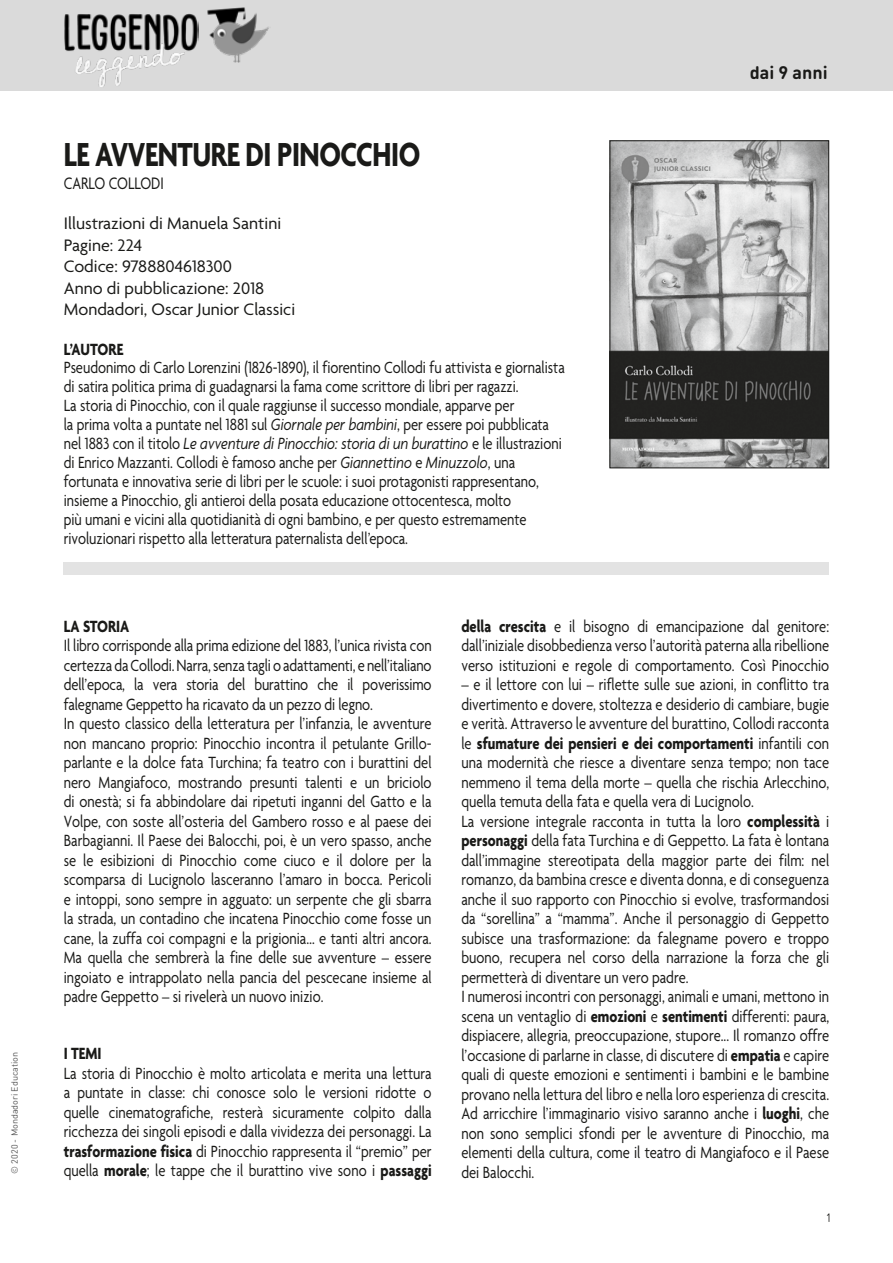
<style>
.page{position:relative;width:893px;height:1263px;background:#fff}
.page>*{position:absolute;margin:0;border:0;box-sizing:border-box;transform-origin:0 0}
.t1{font:700 36px "Agenda";letter-spacing:-.015em;color:#1a1a18;scale:.8 1}
.t2{font:18px/21.6px "Agenda";color:#1a1a18}
.t3{font:18px "Agenda";color:#1a1a18;scale:.8 1}
.t4{font:700 18px "DIN Round Pro";color:#1a1a18}
.t5{font:17.55px/19.5px "Agenda";color:#1a1a18;scale:.83 1}
.t6{font:700 17.55px "Agenda";color:#1a1a18;scale:.83 1}
.t7{font:12px "DIN Round Pro";color:#1a1a18;scale:.85 1}
.t8{font:9px "DIN Round Pro";color:#565656}
.s1{font-style:italic}
.s2{font-weight:700}
</style>
<div class="page">
<div style="left:0;top:0;width:893px;height:91px;background:#dadada"></div>
<img style="left:207px;top:7px;width:62px;height:56px">
<img style="left:64px;top:13px;width:134px;height:74px">
<div style="left:64px;top:562px;width:765px;height:13px;background:#e3e3e3"></div>
<img style="left:611px;top:142px;width:216px;height:324px">
<div style="left:609px;top:140px;width:220px;height:328px;border:1px solid #1a1a18"></div>
<p class="t8" style="left:8px;top:1174px;width:123px;rotate:-90deg">© 2020 - Mondadori Education</p>
<h1 class="t1" style="left:64px;top:135px;width:447px">LE AVVENTURE DI PINOCCHIO</h1>
<p class="t3" style="left:64px;top:173px;width:127px">CARLO COLLODI</p>
<p class="t2" style="left:64px;top:214px;width:233px">Illustrazioni di Manuela Santini<br>Pagine: 224<br>Codice: 9788804618300<br>Anno di pubblicazione: 2018<br>Mondadori, Oscar Junior Classici</p>
<p class="t6" style="left:64px;top:339px;width:73px">L’AUTORE</p>
<p class="t5" style="left:64px;top:359px;width:605px;line-height:18.9px">Pseudonimo di Carlo Lorenzini (1826-1890), il fiorentino Collodi fu attivista e giornalista di satira politica prima di guadagnarsi la fama come scrittore di libri per ragazzi.<br>La storia di Pinocchio, con il quale raggiunse il successo mondiale, apparve per<br>la prima volta a puntate nel 1881 sul <span class="s1">Giornale per bambini</span>, per essere poi pubblicata nel 1883 con il titolo <span class="s1">Le avventure di Pinocchio: storia di un burattino</span> e le illustrazioni di Enrico Mazzanti. Collodi è famoso anche per <span class="s1">Giannettino</span> e <span class="s1">Minuzzolo</span>, una fortunata e innovativa serie di libri per le scuole: i suoi protagonisti rappresentano, insieme a Pinocchio, gli antieroi della posata educazione ottocentesca, molto<br>più umani e vicini alla quotidianità di ogni bambino, e per questo estremamente rivoluzionari rispetto alla letteratura paternalista dell’epoca.</p>
<p class="t4" style="left:750px;top:60px;width:79px">dai 9 anni</p>
<p class="t6" style="left:64px;top:617px;width:81px">LA STORIA</p>
<p class="t5" style="left:64px;top:637px;width:445px">Il libro corrisponde alla prima edizione del 1883, l’unica rivista con certezza da Collodi. Narra, senza tagli o adattamenti, e nell’italiano dell’epoca, la vera storia del burattino che il poverissimo falegname Geppetto ha ricavato da un pezzo di legno.<br>In questo classico della letteratura per l’infanzia, le avventure non mancano proprio: Pinocchio incontra il petulante Grillo&shy;parlante e la dolce fata Turchina; fa teatro con i burattini del nero Mangiafoco, mostrando presunti talenti e un briciolo di onestà; si fa abbindolare dai ripetuti inganni del Gatto e la Volpe, con soste all’osteria del Gambero rosso e al paese dei Barbagianni. Il Paese dei Balocchi, poi, è un vero spasso, anche se le esibizioni di Pinocchio come ciuco e il dolore per la scomparsa di Lucignolo lasceranno l’amaro in bocca. Pericoli e intoppi, sono sempre in agguato: un serpente che gli sbarra la strada, un contadino che incatena Pinocchio come fosse un cane, la zuffa coi compagni e la prigionia… e tanti altri ancora.<br>Ma quella che sembrerà la fine delle sue avventure – essere ingoiato e intrappolato nella pancia del pescecane insieme al padre Geppetto – si rivelerà un nuovo inizio.</p>
<p class="t6" style="left:64px;top:1044px;width:47px">I TEMI</p>
<p class="t5" style="left:64px;top:1065px;width:445px;text-align:justify">La storia di Pinocchio è molto articolata e merita una lettura a puntate in classe: chi conosce solo le versioni ridotte o quelle cinematografiche, resterà sicuramente colpito dalla ricchezza dei singoli episodi e dalla vividezza dei personaggi. La <span class="s2">trasformazione fisica</span> di Pinocchio rappresenta il “premio” per quella <span class="s2">morale</span>; le tappe che il burattino vive sono i <span class="s2">passaggi</span></p>
<p class="t5" style="left:461px;top:617px;width:445px;text-align:justify"><span class="s2">della crescita</span> e il bisogno di emancipazione dal genitore: dall’iniziale disobbedienza verso l’autorità paterna alla ribellione verso istituzioni e regole di comportamento. Così Pinocchio</p>
<p class="t5" style="left:461px;top:676px;width:445px">– e il lettore con lui – riflette sulle sue azioni, in conflitto tra divertimento e dovere, stoltezza e desiderio di cambiare, bugie e verità. Attraverso le avventure del burattino, Collodi racconta le <span class="s2">sfumature dei pensieri e dei comportamenti</span> infantili con una modernità che riesce a diventare senza tempo; non tace nemmeno il tema della morte – quella che rischia Arlecchino, quella temuta della fata e quella vera di Lucignolo.<br>La versione integrale racconta in tutta la loro <span class="s2">complessità</span> i <span class="s2">personaggi</span> della fata Turchina e di Geppetto. La fata è lontana dall’immagine stereotipata della maggior parte dei film: nel romanzo, da bambina cresce e diventa donna, e di conseguenza anche il suo rapporto con Pinocchio si evolve, trasformandosi da “sorellina” a “mamma”. Anche il personaggio di Geppetto subisce una trasformazione: da falegname povero e troppo buono, recupera nel corso della narrazione la forza che gli permetterà di diventare un vero padre.<br>I numerosi incontri con personaggi, animali e umani, mettono in scena un ventaglio di <span class="s2">emozioni</span> e <span class="s2">sentimenti</span> differenti: paura, dispiacere, allegria, preoccupazione, stupore... Il romanzo offre l’occasione di parlarne in classe, di discutere di <span class="s2">empatia</span> e capire quali di queste emozioni e sentimenti i bambini e le bambine provano nella lettura del libro e nella loro esperienza di crescita.<br>Ad arricchire l’immaginario visivo saranno anche i <span class="s2">luoghi</span>, che non sono semplici sfondi per le avventure di Pinocchio, ma elementi della cultura, come il teatro di Mangiafoco e il Paese dei Balocchi.</p>
<p class="t7" style="left:826px;top:1210px;width:8px">1</p>
</div>
